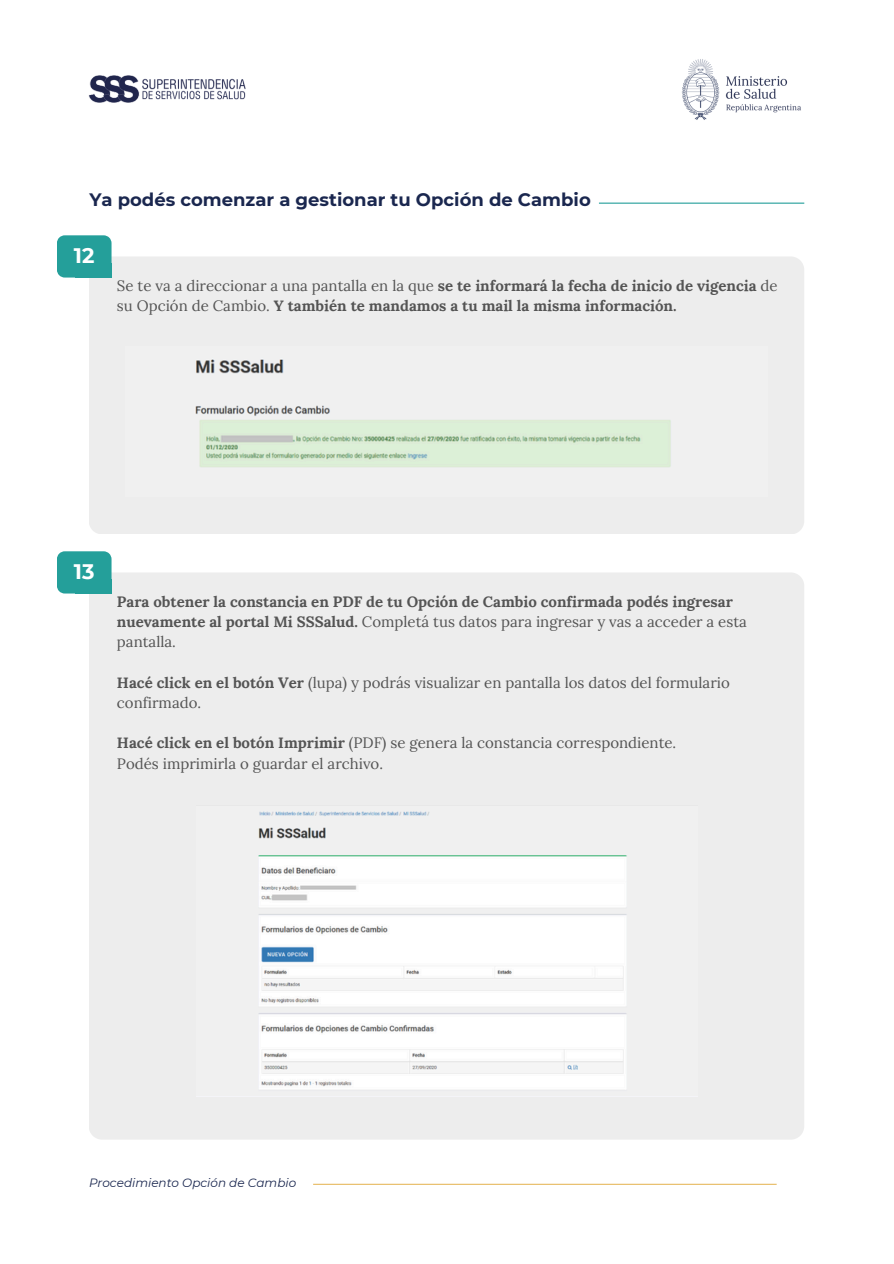
<style>
.page{position:relative;width:894px;height:1264px;background:#fff}
.page>*{position:absolute;margin:0;border:0;box-sizing:border-box;transform-origin:0 0}
.t1{font:700 21px "Montserrat";color:#fff}
.t2{font:700 18px "Montserrat";color:#1a274f}
.t3{font:700 15px/20.2px "Lora";color:#545454}
.t4{font:15px/20.2px "Lora";color:#545454}
.t5{font:italic 12px "Montserrat";color:#1a274f}
.s1{font-weight:400}
.s2{font-weight:700}
</style>
<div class="page">
<img style="left:89px;top:75px;width:157px;height:28px">
<img style="left:682px;top:59px;width:119px;height:61px">
<div style="left:89px;top:256px;width:715px;height:278px;background:#ededed"></div>
<div style="left:57px;top:235px;width:54px;height:42px;background:#249f9a"></div>
<div style="left:75px;top:263px;width:36px;height:14px;background:#249f9a"></div>
<img style="left:125px;top:346px;width:642px;height:150px">
<div style="left:89px;top:572px;width:715px;height:567px;background:#ededed"></div>
<div style="left:57px;top:551px;width:54px;height:42px;background:#249f9a"></div>
<div style="left:75px;top:578px;width:36px;height:15px;background:#249f9a"></div>
<img style="left:196px;top:805px;width:501px;height:291px">
<hr style="left:313px;top:1183px;width:463px;height:1px;background:#e7ba61">
<hr style="left:598px;top:202px;width:206px;height:2px;background:#249f9a">
<p class="t2" style="left:89px;top:188px;width:503px">Ya podés comenzar a gestionar tu Opción de Cambio</p>
<p class="t1" style="left:74px;top:242px;width:22px">12</p>
<p class="t3" style="left:117px;top:275px;width:662px"><span class="s1">Se te va a direccionar a una pantalla en la que</span> se te informará la fecha de inicio de vigencia <span class="s1">de su Opción de Cambio.</span> Y también te mandamos a tu mail la misma información.</p>
<p class="t1" style="left:74px;top:558px;width:22px">13</p>
<p class="t3" style="left:117px;top:591px;width:631px">Para obtener la constancia en PDF de tu Opción de Cambio confirmada podés ingresar nuevamente al portal Mi SSSalud. <span class="s1">Completá tus datos para ingresar y vas a acceder a esta pantalla.</span></p>
<p class="t4" style="left:117px;top:672px;width:614px"><span class="s2">Hacé click en el botón Ver</span> (lupa) y podrás visualizar en pantalla los datos del formulario confirmado.</p>
<h2 class="t4" style="left:117px;top:733px;width:560px"><span class="s2">Hacé click en el botón Imprimir</span> (PDF) se genera la constancia correspondiente.<br>Podés imprimirla o guardar el archivo.</h2>
<h1 class="t5" style="left:89px;top:1175px;width:209px">Procedimiento Opción de Cambio</h1>
</div>
